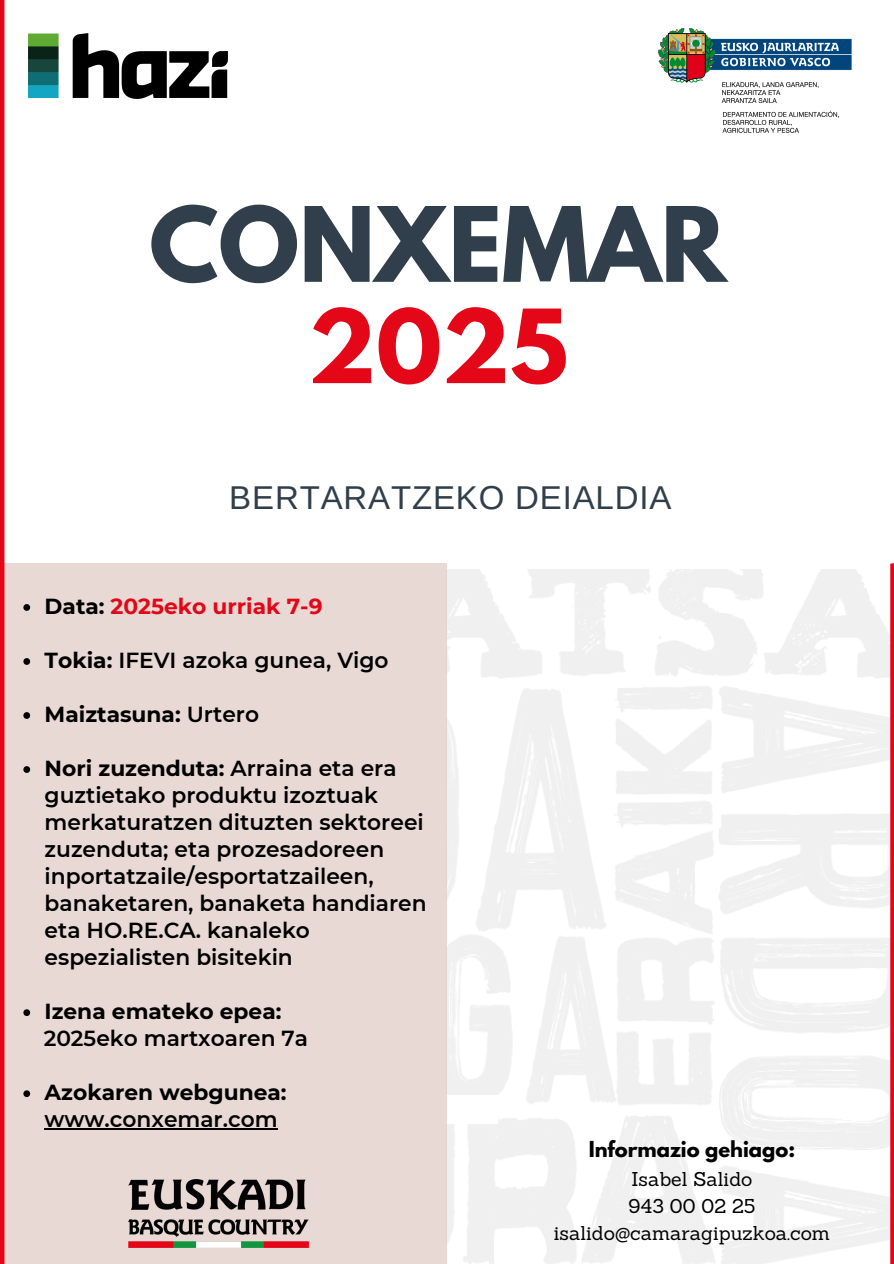
<style>
.page{position:relative;width:894px;height:1264px;background:#fff}
.page>*{position:absolute;margin:0;border:0;box-sizing:border-box;transform-origin:0 0}
.t1{font:700 91.8px "League Spartan";color:#303f4b}
.t2{font:700 90.3px "League Spartan";color:#e30717}
.t3{font:33px "Arimo";letter-spacing:.025em;color:#303f4b}
.t4{font:600 21.75px/27px "Montserrat";color:#000}
.t5{font:700 21.75px/27px "Montserrat";color:#000}
.t6{font:700 21.75px "Montserrat";color:#e30717}
.t7{font:19.5px "Sanchez";color:#000}
.t8{font:700 19.5px "League Spartan";color:#000}
.s1{color:#000}
.s2{font-weight:700}
.s3{font-weight:600}
</style>
<div class="page">
<div style="left:0;top:563px;width:446px;height:700px;background:#e8d9d4"></div>
<img style="left:128px;top:1179px;width:180px;height:68px">
<hr style="left:0;top:0;width:4px;height:1263px;background:#e30717">
<img style="left:28px;top:34px;width:199px;height:65px">
<svg style="left:23px;top:604px;width:7px;height:7px"></svg>
<svg style="left:23px;top:658px;width:7px;height:7px"></svg>
<svg style="left:23px;top:712px;width:7px;height:7px"></svg>
<svg style="left:23px;top:766px;width:7px;height:7px"></svg>
<svg style="left:23px;top:1009px;width:7px;height:7px"></svg>
<svg style="left:23px;top:1090px;width:7px;height:7px"></svg>
<hr style="left:45px;top:1128px;width:232px;height:1px;background:#000">
<hr style="left:890px;top:563px;width:3px;height:700px;background:#e30717">
<img style="left:658px;top:29px;width:194px;height:103px">
<p class="t1" style="left:149px;top:199px;width:578px">CONXEMAR</p>
<p class="t2" style="left:308px;top:302px;width:261px">2025</p>
<p class="t3" style="left:229px;top:479px;width:443px">BERTARATZEKO DEIALDIA</p>
<p class="t6" style="left:45px;top:593px;width:279px"><span class="s1">Data:</span> 2025eko urriak 7-9</p>
<p class="t4" style="left:45px;top:647px;width:345px"><span class="s2">Tokia:</span> IFEVI azoka gunea, Vigo</p>
<p class="t5" style="left:45px;top:701px;width:216px">Maiztasuna: <span class="s3">Urtero</span></p>
<h1 class="t4" style="left:45px;top:755px;width:383px"><span class="s2">Nori zuzenduta:</span> Arraina eta era guztietako produktu izoztuak merkaturatzen dituzten sektoreei zuzenduta; eta prozesadoreen inportatzaile/esportatzaileen, banaketaren, banaketa handiaren eta HO.RE.CA. kanaleko espezialisten bisitekin</h1>
<h2 class="t5" style="left:45px;top:998px;width:238px">Izena emateko epea:</h2>
<p class="t4" style="left:44px;top:1025px;width:266px">2025eko martxoaren 7a</p>
<p class="t5" style="left:45px;top:1079px;width:243px">Azokaren webgunea: <span class="s3">www.conxemar.com</span></p>
<p class="t8" style="left:588px;top:1139px;width:208px">Informazio gehiago:</p>
<p class="t7" style="left:631px;top:1166px;width:122px">Isabel Salido</p>
<h3 class="t7" style="left:628px;top:1193px;width:128px">943 00 02 25</h3>
<p class="t7" style="left:553px;top:1220px;width:277px">isalido@camaragipuzkoa.com</p>
</div>
